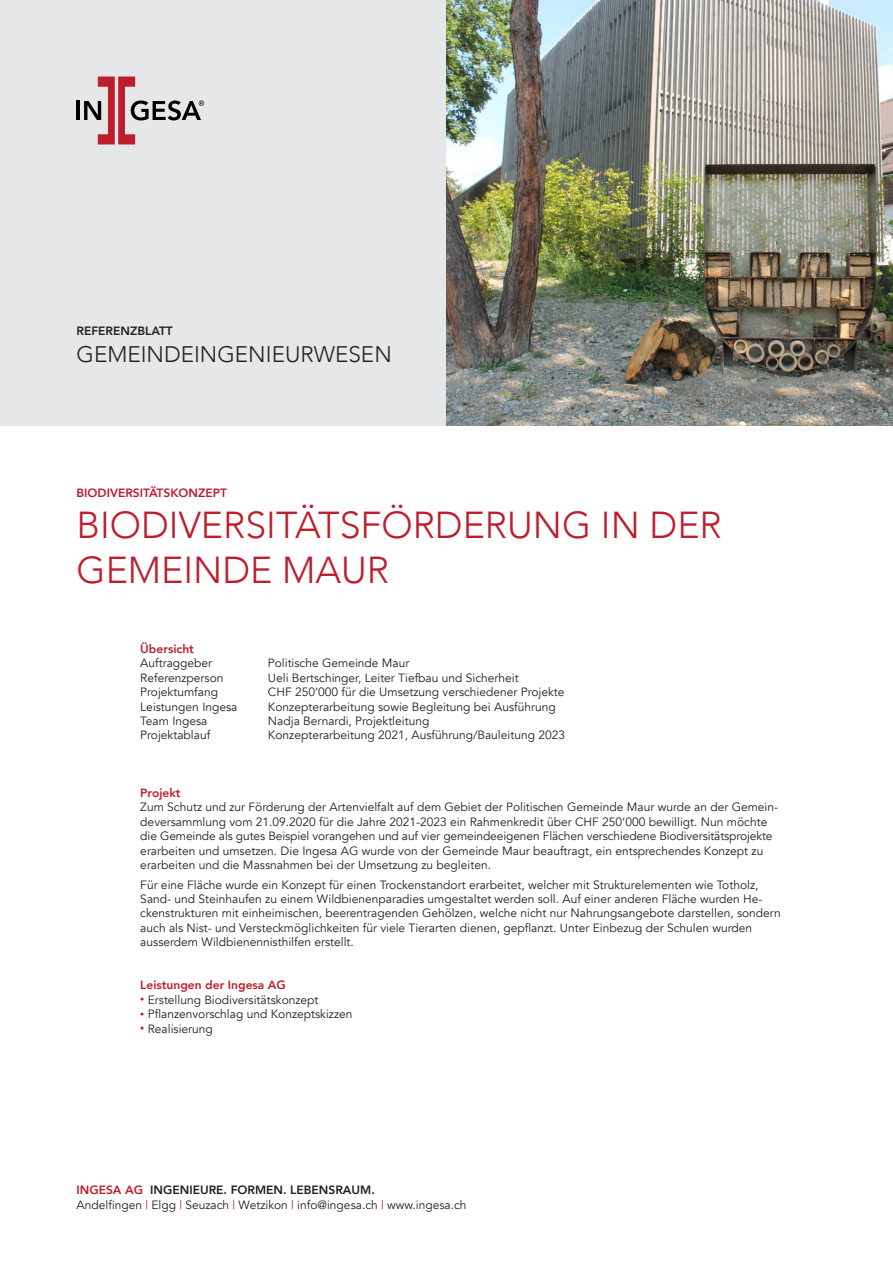
<style>
.page{position:relative;width:893px;height:1263px;background:#fff}
.page>*{position:absolute;margin:0;border:0;box-sizing:border-box;transform-origin:0 0}
.t1{font:300 37.5px/45px "Avenir";color:#be1d2c}
.t2{font:300 22.5px "Avenir";color:#231f20}
.t3{font:12px/14.4px "Avenir";color:#231f20}
.t4{font:800 12px "Avenir";color:#231f20}
.t5{font:800 12px "Avenir";color:#be1d2c}
.s1{font-weight:800;color:#be1d2c}
.s2{font-size:8.25px;color:#be1d2c}
.s3{color:#be1d2c}
</style>
<div class="page">
<div style="left:0;top:0;width:446px;height:425px;background:#e6e7e9"></div>
<hr style="left:77px;top:101px;width:3px;height:19px;background:#000001">
<svg style="left:84px;top:77px;width:120px;height:67px"></svg>
<img style="left:446px;top:0;width:447px;height:425px">
<p class="t4" style="left:77px;top:321px;width:98px">REFERENZBLATT</p>
<p class="t2" style="left:77px;top:341px;width:317px">GEMEINDEINGENIEURWESEN</p>
<p class="t5" style="left:77px;top:484px;width:152px">BIODIVERSITÄTSKONZEPT</p>
<p class="t1" style="left:77px;top:502px;width:647px">BIODIVERSITÄTSFÖRDERUNG IN DER<br>GEMEINDE MAUR</p>
<p class="t3" style="left:140px;top:642px;width:73px"><span class="s1">Übersicht<br></span>Auftraggeber</p>
<p class="t3" style="left:268px;top:656px;width:143px">Politische Gemeinde Maur</p>
<p class="t3" style="left:140px;top:671px;width:85px">Referenzperson</p>
<p class="t3" style="left:268px;top:671px;width:252px">Ueli Bertschinger, Leiter Tiefbau und Sicherheit</p>
<p class="t3" style="left:140px;top:685px;width:79px">Projektumfang</p>
<p class="t3" style="left:268px;top:685px;width:298px">CHF 250‘000 für die Umsetzung verschiedener Projekte</p>
<p class="t3" style="left:140px;top:699px;width:99px">Leistungen Ingesa</p>
<p class="t3" style="left:268px;top:699px;width:289px">Konzepterarbeitung sowie Begleitung bei Ausführung</p>
<p class="t3" style="left:140px;top:714px;width:69px">Team Ingesa</p>
<p class="t3" style="left:268px;top:714px;width:163px">Nadja Bernardi, Projektleitung</p>
<p class="t3" style="left:140px;top:728px;width:71px">Projektablauf</p>
<p class="t3" style="left:268px;top:728px;width:299px">Konzepterarbeitung 2021, Ausführung/Bauleitung 2023</p>
<p class="t3" style="left:140px;top:786px;width:639px"><span class="s1">Projekt<br></span>Zum Schutz und zur Förderung der Artenvielfalt auf dem Gebiet der Politischen Gemeinde Maur wurde an der Gemein&shy;deversammlung vom 21.09.2020 für die Jahre 2021-2023 ein Rahmenkredit über CHF 250‘000 bewilligt. Nun möchte die Gemeinde als gutes Beispiel vorangehen und auf vier gemeindeeigenen Flächen verschiedene Biodiversitätsprojekte erarbeiten und umsetzen. Die Ingesa AG wurde von der Gemeinde Maur beauftragt, ein entsprechendes Konzept zu erarbeiten und die Massnahmen bei der Umsetzung zu begleiten.</p>
<p class="t3" style="left:140px;top:877px;width:642px">Für eine Fläche wurde ein Konzept für einen Trockenstandort erarbeitet, welcher mit Strukturelementen wie Totholz, Sand- und Steinhaufen zu einem Wildbienenparadies umgestaltet werden soll. Auf einer anderen Fläche wurden He&shy;ckenstrukturen mit einheimischen, beerentragenden Gehölzen, welche nicht nur Nahrungsangebote darstellen, sondern auch als Nist- und Versteckmöglichkeiten für viele Tierarten dienen, gepflanzt. Unter Einbezug der Schulen wurden ausserdem Wildbienennisthilfen erstellt.</p>
<p class="t5" style="left:140px;top:976px;width:147px">Leistungen der Ingesa AG</p>
<p class="t3" style="left:140px;top:993px;width:180px"><span class="s2">•</span> Erstellung Biodiversitätskonzept</p>
<p class="t3" style="left:140px;top:1007px;width:214px"><span class="s2">•</span> Pflanzenvorschlag und Konzeptskizzen</p>
<p class="t3" style="left:140px;top:1021px;width:74px"><span class="s2">•</span> Realisierung</p>
<p class="t4" style="left:77px;top:1180px;width:300px"><span class="s3">INGESA AG</span> INGENIEURE. FORMEN. LEBENSRAUM.</p>
<p class="t3" style="left:77px;top:1197px;width:391px">Andelfingen <span class="s3">|</span> Elgg <span class="s3">|</span> Seuzach <span class="s3">|</span> Wetzikon <span class="s3">|</span> info@ingesa.ch <span class="s3">|</span> www.ingesa.ch</p>
</div>
